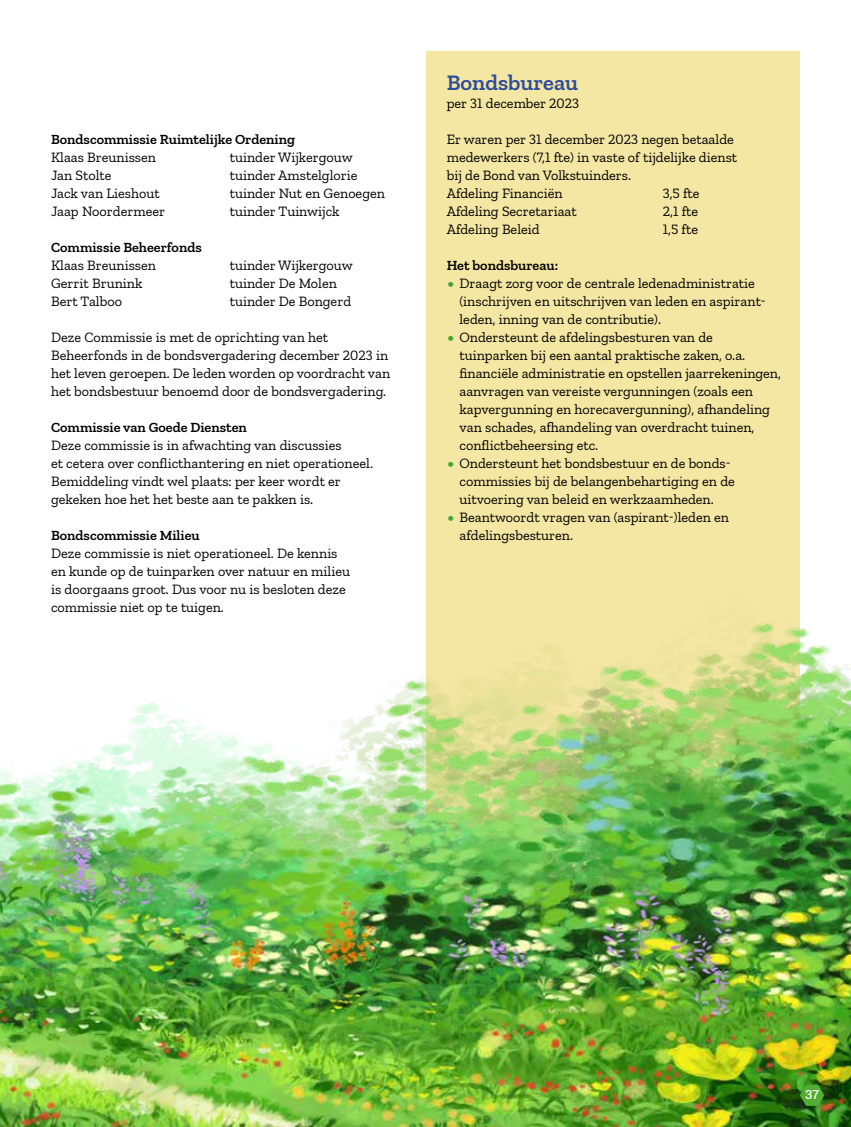
<style>
.page{position:relative;width:851px;height:1127px;background:#fff}
.page>*{position:absolute;margin:0;border:0;box-sizing:border-box;transform-origin:0 0}
.t1{font:600 22.5px "Zilla Slab";color:#2b4c9c}
.t2{font:14.25px/18px "Zilla Slab";color:#000}
.t3{font:600 14.25px "Zilla Slab";color:#000}
.t4{font:500 12px "Be Vietnam Pro";color:#fff}
.s1{font-size:22.5px;color:#3fa535}
</style>
<div class="page">
<div style="left:426px;top:51px;width:373px;height:906px;background:#f4e6a3"></div>
<img style="left:0;top:596px;width:850px;height:531px">
<svg style="left:799px;top:1085px;width:25px;height:21px"></svg>
<p class="t3" style="left:51px;top:131px;width:245px">Bondscommissie Ruimtelijke Ordening</p>
<p class="t2" style="left:51px;top:148px;width:106px">Klaas Breunissen</p>
<p class="t2" style="left:230px;top:148px;width:124px">tuinder Wijkergouw</p>
<p class="t2" style="left:51px;top:166px;width:62px">Jan Stolte</p>
<p class="t2" style="left:230px;top:166px;width:129px">tuinder Amstelglorie</p>
<p class="t2" style="left:51px;top:184px;width:110px">Jack van Lieshout</p>
<p class="t2" style="left:230px;top:184px;width:157px">tuinder Nut en Genoegen</p>
<p class="t2" style="left:51px;top:202px;width:115px">Jaap Noordermeer</p>
<p class="t2" style="left:230px;top:202px;width:111px">tuinder Tuinwijck</p>
<p class="t3" style="left:51px;top:239px;width:152px">Commissie Beheerfonds</p>
<p class="t2" style="left:51px;top:256px;width:106px">Klaas Breunissen</p>
<p class="t2" style="left:230px;top:256px;width:124px">tuinder Wijkergouw</p>
<p class="t2" style="left:51px;top:274px;width:93px">Gerrit Brunink</p>
<p class="t2" style="left:230px;top:274px;width:109px">tuinder De Molen</p>
<p class="t2" style="left:51px;top:292px;width:72px">Bert Talboo</p>
<p class="t2" style="left:230px;top:292px;width:123px">tuinder De Bongerd</p>
<p class="t2" style="left:51px;top:328px;width:340px">Deze Commissie is met de oprichting van het Beheerfonds in de bondsvergadering december 2023 in het leven geroepen. De leden worden op voordracht van het bondsbestuur benoemd door de bondsvergadering.</p>
<p class="t3" style="left:51px;top:419px;width:197px">Commissie van Goede Diensten</p>
<p class="t2" style="left:51px;top:436px;width:323px">Deze commissie is in afwachting van discussies<br>et cetera over conflicthantering en niet operationeel.<br>Bemiddeling vindt wel plaats: per keer wordt er gekeken hoe het het beste aan te pakken is.</p>
<p class="t3" style="left:51px;top:527px;width:150px">Bondscommissie Milieu</p>
<p class="t2" style="left:51px;top:544px;width:300px">Deze commissie is niet operationeel. De kennis en kunde op de tuinparken over natuur en milieu is doorgaans groot. Dus voor nu is besloten deze commissie niet op te tuigen.</p>
<h1 class="t1" style="left:446px;top:70px;width:133px">Bondsbureau</h1>
<p class="t2" style="left:446px;top:94px;width:134px">per 31 december 2023</p>
<p class="t2" style="left:446px;top:130px;width:292px">Er waren per 31 december 2023 negen betaalde medewerkers (7,1 fte) in vaste of tijdelijke dienst bij de Bond van Volkstuinders.<br>Afdeling Financiën</p>
<p class="t2" style="left:662px;top:184px;width:38px">3,5 fte</p>
<p class="t2" style="left:446px;top:202px;width:131px">Afdeling Secretariaat</p>
<p class="t2" style="left:662px;top:202px;width:37px">2,1 fte</p>
<p class="t2" style="left:446px;top:220px;width:94px">Afdeling Beleid</p>
<p class="t2" style="left:662px;top:220px;width:37px">1,5 fte</p>
<p class="t3" style="left:446px;top:257px;width:113px">Het bondsbureau:</p>
<p class="t2" style="left:459px;top:274px;width:308px;text-indent:-13px"><span class="s1">•</span> Draagt zorg voor de centrale ledenadministratie (inschrijven en uitschrijven van leden en aspirant&shy;leden, inning van de contributie).</p>
<p class="t2" style="left:459px;top:328px;width:323px;text-indent:-13px"><span class="s1">•</span> Ondersteunt de afdelingsbesturen van de tuinparken bij een aantal praktische zaken, o.a. financiële administratie en opstellen jaarrekeningen, aanvragen van vereiste vergunningen (zoals een kapvergunning en horecavergunning), afhandeling van schades, afhandeling van overdracht tuinen, conflictbeheersing etc.</p>
<p class="t2" style="left:459px;top:454px;width:277px;text-indent:-13px"><span class="s1">•</span> Ondersteunt het bondsbestuur en de bonds&shy;commissies bij de belangenbehartiging en de uitvoering van beleid en werkzaamheden.</p>
<p class="t2" style="left:459px;top:508px;width:271px;text-indent:-13px"><span class="s1">•</span> Beantwoordt vragen van (aspirant-)leden en afdelingsbesturen.</p>
<p class="t4" style="left:804px;top:1085px;width:16px">37</p>
</div>
